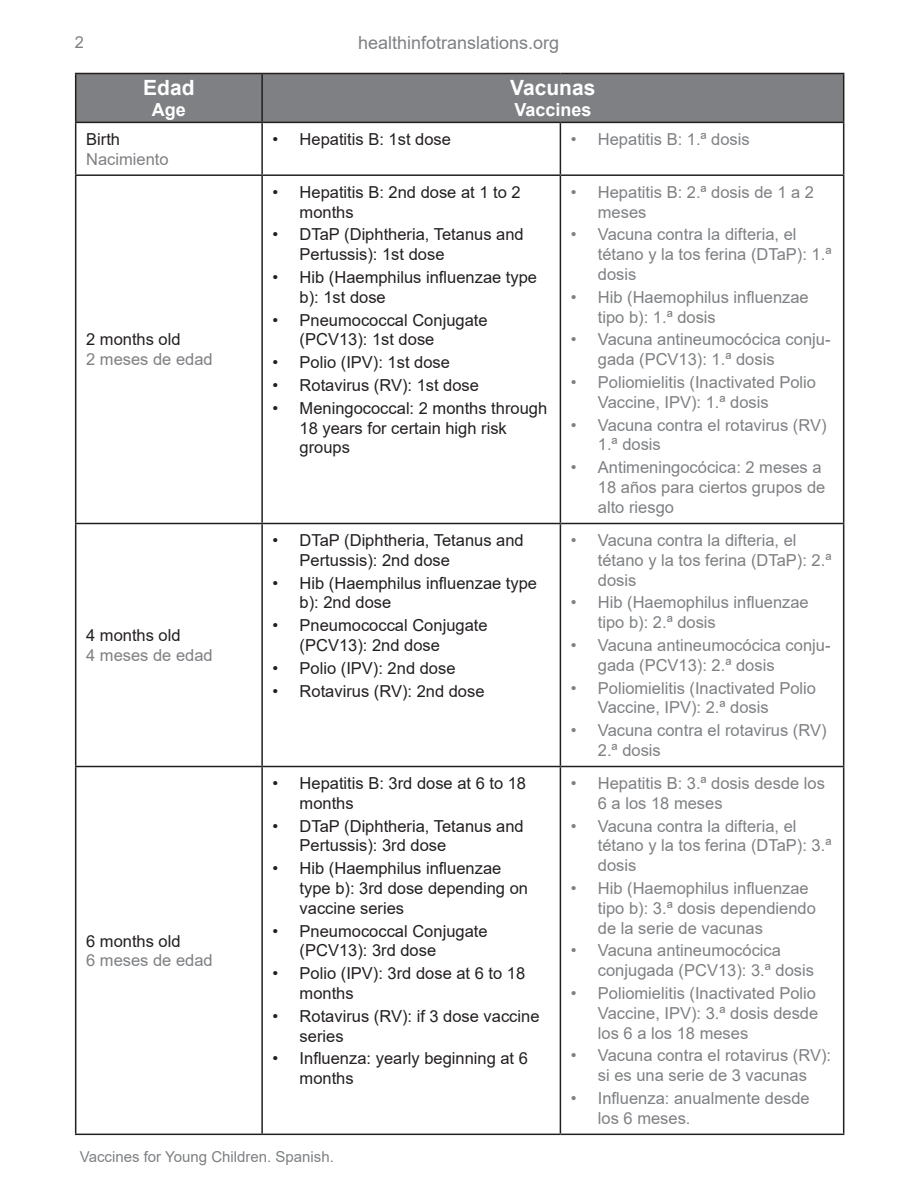
<style>
.page{position:relative;width:918px;height:1188px;background:#fff}
.page>*{position:absolute;margin:0;border:0;box-sizing:border-box;transform-origin:0 0}
.t1{font:700 21px "Arial";color:#fff}
.t2{font:18px "Arial";color:#7e8083}
.t3{font:700 18px "Arial";color:#fff}
.t4{font:16.5px/19.8px "Arial";color:#7e8083}
.t5{font:16.5px/19.8px "Arial";color:#231f20}
.t6{font:15px "Arial";color:#7e8083}
</style>
<div class="page">
<div style="left:76px;top:74px;width:767px;height:48px;background:#7e8083"></div>
<hr style="left:75px;top:73px;width:187px;height:1px;background:#231f20">
<hr style="left:75px;top:74px;width:1px;height:48px;background:#231f20">
<hr style="left:262px;top:73px;width:298px;height:1px;background:#231f20">
<hr style="left:261px;top:74px;width:2px;height:48px;background:#231f20">
<hr style="left:560px;top:73px;width:284px;height:1px;background:#231f20">
<hr style="left:843px;top:74px;width:1px;height:48px;background:#231f20">
<hr style="left:75px;top:122px;width:187px;height:1px;background:#231f20">
<hr style="left:75px;top:123px;width:1px;height:51px;background:#231f20">
<hr style="left:262px;top:122px;width:298px;height:1px;background:#231f20">
<hr style="left:261px;top:123px;width:2px;height:51px;background:#231f20">
<hr style="left:560px;top:122px;width:284px;height:1px;background:#231f20">
<hr style="left:560px;top:123px;width:1px;height:51px;background:#231f20">
<hr style="left:843px;top:123px;width:1px;height:51px;background:#231f20">
<hr style="left:75px;top:174px;width:187px;height:2px;background:#231f20">
<hr style="left:75px;top:176px;width:1px;height:347px;background:#231f20">
<hr style="left:262px;top:174px;width:298px;height:2px;background:#231f20">
<hr style="left:261px;top:176px;width:2px;height:347px;background:#231f20">
<hr style="left:560px;top:174px;width:284px;height:2px;background:#231f20">
<hr style="left:560px;top:176px;width:1px;height:347px;background:#231f20">
<hr style="left:843px;top:176px;width:1px;height:347px;background:#231f20">
<hr style="left:75px;top:523px;width:187px;height:1px;background:#231f20">
<hr style="left:75px;top:524px;width:1px;height:242px;background:#231f20">
<hr style="left:262px;top:523px;width:298px;height:1px;background:#231f20">
<hr style="left:261px;top:524px;width:2px;height:242px;background:#231f20">
<hr style="left:560px;top:523px;width:284px;height:1px;background:#231f20">
<hr style="left:560px;top:524px;width:1px;height:242px;background:#231f20">
<hr style="left:843px;top:524px;width:1px;height:242px;background:#231f20">
<hr style="left:75px;top:766px;width:187px;height:1px;background:#231f20">
<hr style="left:75px;top:767px;width:1px;height:367px;background:#231f20">
<hr style="left:262px;top:766px;width:298px;height:1px;background:#231f20">
<hr style="left:261px;top:767px;width:2px;height:367px;background:#231f20">
<hr style="left:560px;top:766px;width:284px;height:1px;background:#231f20">
<hr style="left:560px;top:767px;width:1px;height:367px;background:#231f20">
<hr style="left:843px;top:767px;width:1px;height:367px;background:#231f20">
<hr style="left:75px;top:1134px;width:187px;height:1px;background:#231f20">
<hr style="left:262px;top:1134px;width:298px;height:1px;background:#231f20">
<hr style="left:560px;top:1134px;width:284px;height:1px;background:#231f20">
<p class="t4" style="left:75px;top:32px;width:11px">2</p>
<p class="t1" style="left:143px;top:73px;width:53px">Edad</p>
<p class="t3" style="left:152px;top:97px;width:36px">Age</p>
<p class="t5" style="left:86px;top:129px;width:35px">Birth</p>
<p class="t4" style="left:86px;top:149px;width:84px">Nacimiento</p>
<p class="t5" style="left:86px;top:330px;width:96px">2 months old</p>
<p class="t4" style="left:86px;top:349px;width:128px">2 meses de edad</p>
<p class="t5" style="left:86px;top:625px;width:96px">4 months old</p>
<p class="t4" style="left:86px;top:645px;width:128px">4 meses de edad</p>
<p class="t5" style="left:86px;top:931px;width:96px">6 months old</p>
<p class="t4" style="left:86px;top:951px;width:128px">6 meses de edad</p>
<p class="t2" style="left:358px;top:30px;width:203px">healthinfotranslations.org</p>
<p class="t1" style="left:510px;top:73px;width:87px">Vacunas</p>
<p class="t3" style="left:514px;top:97px;width:79px">Vaccines</p>
<p class="t5" style="left:273px;top:129px;width:180px">• Hepatitis B: 1st dose</p>
<p class="t4" style="left:571px;top:129px;width:180px">• Hepatitis B: 1.ª dosis</p>
<p class="t5" style="left:300px;top:182px;width:223px;text-indent:-27px">• Hepatitis B: 2nd dose at 1 to 2 months</p>
<p class="t5" style="left:300px;top:225px;width:226px;text-indent:-27px">• DTaP (Diphtheria, Tetanus and<br>Pertussis): 1st dose</p>
<p class="t5" style="left:300px;top:267px;width:239px;text-indent:-27px">• Hib (Haemphilus influenzae type b): 1st dose</p>
<p class="t5" style="left:300px;top:310px;width:190px;text-indent:-27px">• Pneumococcal Conjugate (PCV13): 1st dose</p>
<p class="t5" style="left:273px;top:352px;width:179px">• Polio (IPV): 1st dose</p>
<p class="t5" style="left:273px;top:375px;width:208px">• Rotavirus (RV): 1st dose</p>
<p class="t5" style="left:300px;top:398px;width:249px;text-indent:-27px">• Meningococcal: 2 months through<br>18 years for certain high risk groups</p>
<p class="t5" style="left:300px;top:530px;width:226px;text-indent:-27px">• DTaP (Diphtheria, Tetanus and<br>Pertussis): 2nd dose</p>
<p class="t5" style="left:300px;top:573px;width:239px;text-indent:-27px">• Hib (Haemphilus influenzae type b): 2nd dose</p>
<p class="t5" style="left:300px;top:615px;width:190px;text-indent:-27px">• Pneumococcal Conjugate (PCV13): 2nd dose</p>
<p class="t5" style="left:273px;top:658px;width:184px">• Polio (IPV): 2nd dose</p>
<p class="t5" style="left:273px;top:681px;width:213px">• Rotavirus (RV): 2nd dose</p>
<p class="t5" style="left:300px;top:773px;width:228px;text-indent:-27px">• Hepatitis B: 3rd dose at 6 to 18 months</p>
<p class="t5" style="left:300px;top:816px;width:226px;text-indent:-27px">• DTaP (Diphtheria, Tetanus and<br>Pertussis): 3rd dose</p>
<p class="t5" style="left:300px;top:858px;width:230px;text-indent:-27px">• Hib (Haemphilus influenzae type b): 3rd dose depending on vaccine series</p>
<p class="t5" style="left:300px;top:921px;width:190px;text-indent:-27px">• Pneumococcal Conjugate (PCV13): 3rd dose</p>
<p class="t5" style="left:300px;top:963px;width:227px;text-indent:-27px">• Polio (IPV): 3rd dose at 6 to 18 months</p>
<p class="t5" style="left:300px;top:1006px;width:241px;text-indent:-27px">• Rotavirus (RV): if 3 dose vaccine series</p>
<p class="t5" style="left:300px;top:1049px;width:230px;text-indent:-27px">• Influenza: yearly beginning at 6 months</p>
<p class="t4" style="left:598px;top:182px;width:218px;text-indent:-27px">• Hepatitis B: 2.ª dosis de 1 a 2 meses</p>
<p class="t4" style="left:598px;top:225px;width:235px;text-indent:-27px">• Vacuna contra la difteria, el tétano y la tos ferina (DTaP): 1.ª dosis</p>
<p class="t4" style="left:598px;top:287px;width:212px;text-indent:-27px">• Hib (Haemophilus influenzae tipo b): 1.ª dosis</p>
<p class="t4" style="left:598px;top:330px;width:234px;text-indent:-27px">• Vacuna antineumocócica conju&shy;gada (PCV13): 1.ª dosis</p>
<p class="t4" style="left:598px;top:372px;width:220px;text-indent:-27px">• Poliomielitis (Inactivated Polio<br>Vaccine, IPV): 1.ª dosis</p>
<p class="t4" style="left:598px;top:415px;width:230px;text-indent:-27px">• Vacuna contra el rotavirus (RV)<br>1.ª dosis</p>
<p class="t4" style="left:598px;top:457px;width:229px;text-indent:-27px">• Antimeningocócica: 2 meses a<br>18 años para ciertos grupos de alto riesgo</p>
<p class="t4" style="left:598px;top:530px;width:235px;text-indent:-27px">• Vacuna contra la difteria, el tétano y la tos ferina (DTaP): 2.ª dosis</p>
<p class="t4" style="left:598px;top:593px;width:212px;text-indent:-27px">• Hib (Haemophilus influenzae tipo b): 2.ª dosis</p>
<p class="t4" style="left:598px;top:635px;width:234px;text-indent:-27px">• Vacuna antineumocócica conju&shy;gada (PCV13): 2.ª dosis</p>
<p class="t4" style="left:598px;top:678px;width:220px;text-indent:-27px">• Poliomielitis (Inactivated Polio<br>Vaccine, IPV): 2.ª dosis</p>
<p class="t4" style="left:598px;top:720px;width:230px;text-indent:-27px">• Vacuna contra el rotavirus (RV)<br>2.ª dosis</p>
<p class="t4" style="left:598px;top:773px;width:229px;text-indent:-27px">• Hepatitis B: 3.ª dosis desde los<br>6 a los 18 meses</p>
<p class="t4" style="left:598px;top:816px;width:235px;text-indent:-27px">• Vacuna contra la difteria, el tétano y la tos ferina (DTaP): 3.ª dosis</p>
<p class="t4" style="left:598px;top:878px;width:219px;text-indent:-27px">• Hib (Haemophilus influenzae tipo b): 3.ª dosis dependiendo de la serie de vacunas</p>
<p class="t4" style="left:598px;top:941px;width:218px;text-indent:-27px">• Vacuna antineumocócica conjugada (PCV13): 3.ª dosis</p>
<p class="t4" style="left:598px;top:983px;width:222px;text-indent:-27px">• Poliomielitis (Inactivated Polio<br>Vaccine, IPV): 3.ª dosis desde los 6 a los 18 meses</p>
<p class="t4" style="left:571px;top:1046px;width:262px;text-align:center">• Vacuna contra el rotavirus (RV): si es una serie de 3 vacunas</p>
<p class="t4" style="left:598px;top:1088px;width:213px;text-indent:-27px">• Influenza: anualmente desde los 6 meses.</p>
<p class="t6" style="left:80px;top:1146px;width:256px">Vaccines for Young Children. Spanish.</p>
</div>
